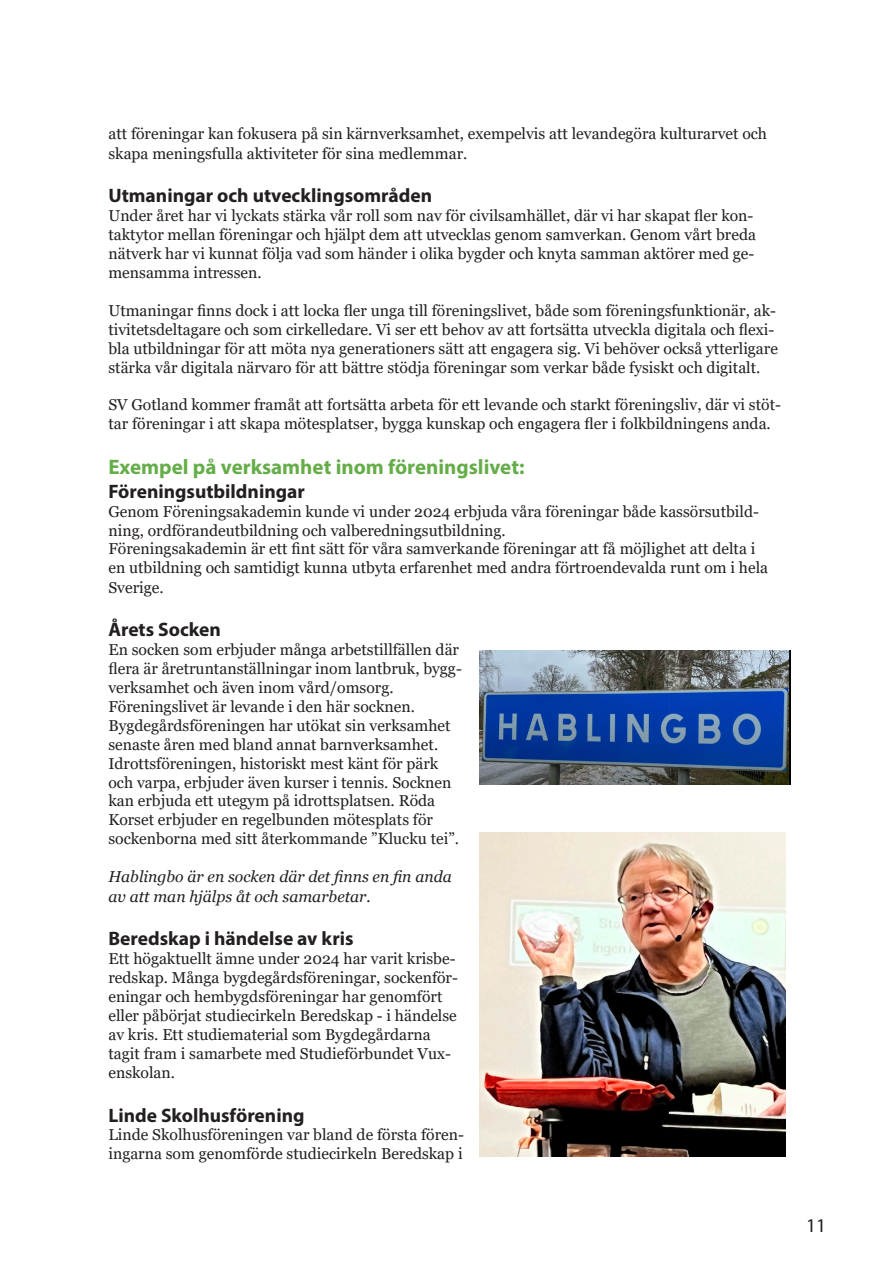
<style>
.page{position:relative;width:893px;height:1263px;background:#fff}
.page>*{position:absolute;margin:0;border:0;box-sizing:border-box;transform-origin:0 0}
.t1{font:700 21px "Myriad Pro";color:#65ad48}
.t2{font:700 19.5px "Myriad Pro";color:#231f20}
.t3{font:19.5px "Myriad Pro";color:#231f20}
.t4{font:15.75px/18.9px "Georgia";color:#231f20}
.t5{font:italic 15.75px/19.8px "Georgia";color:#231f20}
</style>
<div class="page">
<img style="left:480px;top:651px;width:310px;height:133px">
<img style="left:480px;top:833px;width:306px;height:324px">
<p class="t4" style="left:108px;top:124px;width:660px;line-height:19.8px">att föreningar kan fokusera på sin kärnverksamhet, exempelvis att levandegöra kulturarvet och skapa meningsfulla aktiviteter för sina medlemmar.</p>
<p class="t2" style="left:108px;top:183px;width:325px">Utmaningar och utvecklingsområden</p>
<p class="t4" style="left:108px;top:207px;width:649px">Under året har vi lyckats stärka vår roll som nav för civilsamhället, där vi har skapat fler kon&shy;taktytor mellan föreningar och hjälpt dem att utvecklas genom samverkan. Genom vårt breda nätverk har vi kunnat följa vad som händer i olika bygder och knyta samman aktörer med ge&shy;mensamma intressen.</p>
<p class="t4" style="left:108px;top:301px;width:671px">Utmaningar finns dock i att locka fler unga till föreningslivet, både som föreningsfunktionär, ak&shy;tivitetsdeltagare och som cirkelledare. Vi ser ett behov av att fortsätta utveckla digitala och flexi&shy;bla utbildningar för att möta nya generationers sätt att engagera sig. Vi behöver också ytterligare stärka vår digitala närvaro för att bättre stödja föreningar som verkar både fysiskt och digitalt.</p>
<p class="t4" style="left:108px;top:396px;width:674px">SV Gotland kommer framåt att fortsätta arbeta för ett levande och starkt föreningsliv, där vi stöt&shy;tar föreningar i att skapa mötesplatser, bygga kunskap och engagera fler i folkbildningens anda.</p>
<p class="t1" style="left:108px;top:454px;width:418px">Exempel på verksamhet inom föreningslivet:</p>
<p class="t2" style="left:108px;top:478px;width:198px">Föreningsutbildningar</p>
<p class="t4" style="left:108px;top:502px;width:652px">Genom Föreningsakademin kunde vi under 2024 erbjuda våra föreningar både kassörsutbild&shy;ning, ordförandeutbildning och valberedningsutbildning.</p>
<p class="t4" style="left:108px;top:540px;width:661px;line-height:19.4px">Föreningsakademin är ett fint sätt för våra samverkande föreningar att få möjlighet att delta i en utbildning och samtidigt kunna utbyta erfarenhet med andra förtroendevalda runt om i hela<br>Sverige.</p>
<p class="t2" style="left:108px;top:617px;width:114px">Årets Socken</p>
<p class="t4" style="left:108px;top:641px;width:355px">En socken som erbjuder många arbetstillfällen där flera är åretruntanställningar inom lantbruk, bygg&shy;verksamhet och även inom vård/omsorg.</p>
<p class="t4" style="left:108px;top:697px;width:352px">Föreningslivet är levande i den här socknen.<br>Bygdegårdsföreningen har utökat sin verksamhet senaste åren med bland annat barnverksamhet.<br>Idrottsföreningen, historiskt mest känt för pärk och varpa, erbjuder även kurser i tennis. Socknen kan erbjuda ett utegym på idrottsplatsen. Röda Korset erbjuder en regelbunden mötesplats för sockenborna med sitt återkommande ”Klucku tei”.</p>
<p class="t5" style="left:108px;top:867px;width:345px">Hablingbo är en socken där det finns en fin anda av att man hjälps åt och samarbetar.</p>
<p class="t2" style="left:108px;top:926px;width:247px">Beredskap i händelse av kris</p>
<p class="t4" style="left:108px;top:949px;width:351px">Ett högaktuellt ämne under 2024 har varit krisbe&shy;redskap. Många bygdegårdsföreningar, sockenför&shy;eningar och hembygdsföreningar har genomfört eller påbörjat studiecirkeln Beredskap - i händelse av kris. Ett studiematerial som Bygdegårdarna tagit fram i samarbete med Studieförbundet Vux&shy;enskolan.</p>
<p class="t2" style="left:108px;top:1102px;width:198px">Linde Skolhusförening</p>
<p class="t4" style="left:108px;top:1126px;width:357px">Linde Skolhusföreningen var bland de första fören&shy;ingarna som genomförde studiecirkeln Beredskap i</p>
<p class="t3" style="left:806px;top:1213px;width:22px">11</p>
</div>
